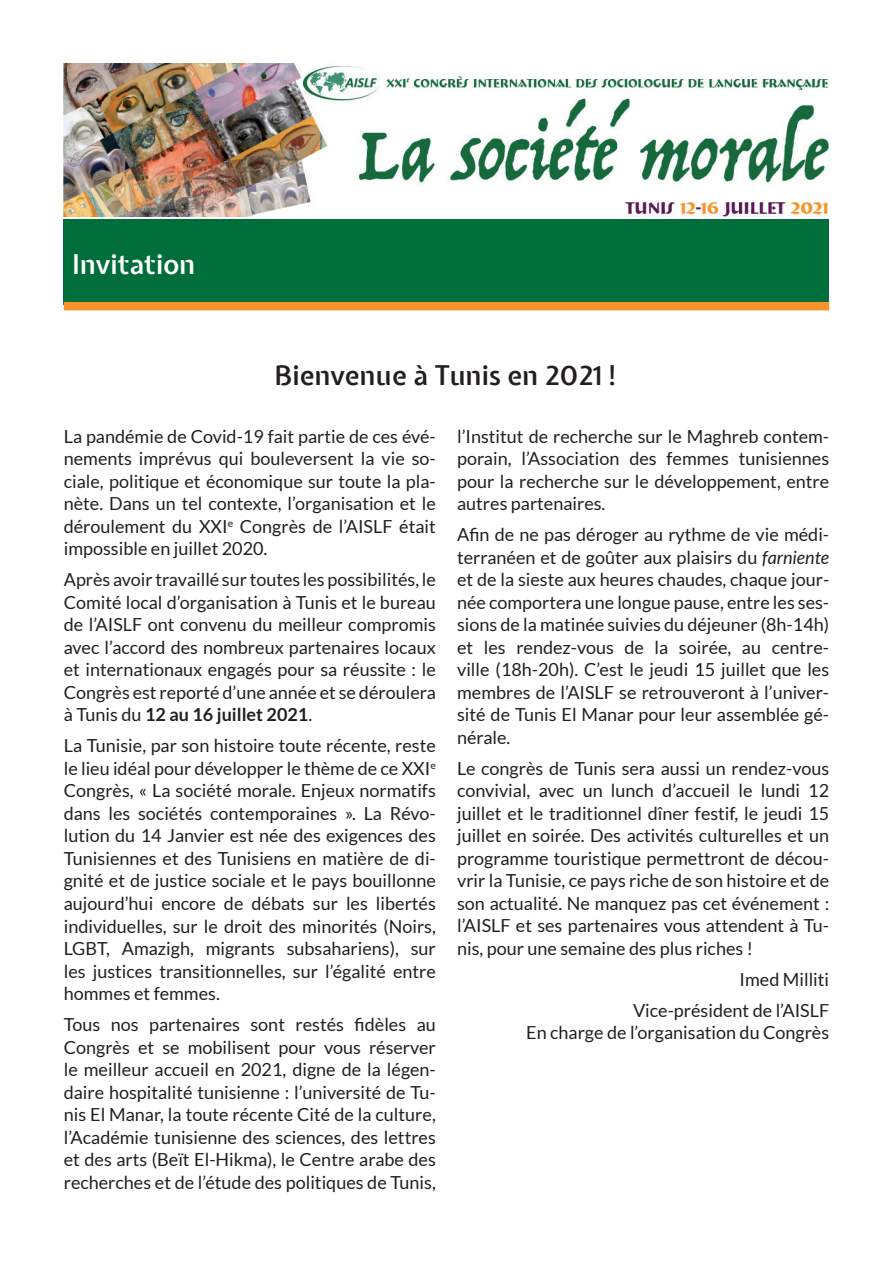
<style>
.page{position:relative;width:893px;height:1263px;background:#fff}
.page>*{position:absolute;margin:0;border:0;box-sizing:border-box;transform-origin:0 0}
.t1{font:600 27px "Expletus Sans";color:#231f20}
.t2{font:600 27px "Expletus Sans";color:#fff}
.t3{font:18px/22.5px "Lato";color:#231f20;text-align:justify}
.s1{font-weight:700}
.s2{font-style:italic}
</style>
<div class="page">
<img style="left:64px;top:64px;width:765px;height:153px">
<div style="left:64px;top:219px;width:765px;height:85px;background:#006e3b"></div>
<div style="left:64px;top:302px;width:765px;height:8px;background:#f7952c"></div>
<h1 class="t2" style="left:72px;top:249px;width:125px">Invitation</h1>
<h1 class="t1" style="left:274px;top:361px;width:346px">Bienvenue à Tunis en 2021 !</h1>
<p class="t3" style="left:64px;top:425px;width:374px">La pandémie de Covid-19 fait partie de ces évé&shy;nements imprévus qui bouleversent la vie so&shy;ciale, politique et économique sur toute la pla&shy;nète. Dans un tel contexte, l’organisation et le déroulement du XXI<sup>e</sup> Congrès de l’AISLF était impossible en juillet 2020.</p>
<p class="t3" style="left:64px;top:568px;width:374px">Après avoir travaillé sur toutes les possibilités, le Comité local d’organisation à Tunis et le bureau de l’AISLF ont convenu du meilleur compromis avec l’accord des nombreux partenaires locaux et internationaux engagés pour sa réussite : le Congrès est reporté d’une année et se déroulera à Tunis du <span class="s1">12 au 16 juillet 2021</span>.</p>
<p class="t3" style="left:64px;top:734px;width:374px">La Tunisie, par son histoire toute récente, reste le lieu idéal pour développer le thème de ce XXI<sup>e </sup>Congrès, « La société morale. Enjeux normatifs dans les sociétés contemporaines ». La Révo&shy;lution du 14 Janvier est née des exigences des Tunisiennes et des Tunisiens en matière de di&shy;gnité et de justice sociale et le pays bouillonne aujourd’hui encore de débats sur les libertés individuelles, sur le droit des minorités (Noirs, LGBT, Amazigh, migrants subsahariens), sur les justices transitionnelles, sur l’égalité entre hommes et femmes.</p>
<p class="t3" style="left:64px;top:1013px;width:374px">Tous nos partenaires sont restés fidèles au Congrès et se mobilisent pour vous réserver le meilleur accueil en 2021, digne de la légen&shy;daire hospitalité tunisienne : l’université de Tu&shy;nis El Manar, la toute récente Cité de la culture, l’Académie tunisienne des sciences, des lettres et des arts (Beït El-Hikma), le Centre arabe des recherches et de l’étude des politiques de Tunis,</p>
<p class="t3" style="left:457px;top:425px;width:374px">l’Institut de recherche sur le Maghreb contem&shy;porain, l’Association des femmes tunisiennes pour la recherche sur le développement, entre autres partenaires.</p>
<p class="t3" style="left:457px;top:523px;width:374px">Afin de ne pas déroger au rythme de vie médi&shy;terranéen et de goûter aux plaisirs du <span class="s2">farniente </span>et de la sieste aux heures chaudes, chaque jour&shy;née comportera une longue pause, entre les ses&shy;sions de la matinée suivies du déjeuner (8h-14h) et les rendez-vous de la soirée, au centre&shy;ville (18h-20h). C’est le jeudi 15 juillet que les membres de l’AISLF se retrouveront à l’univer&shy;sité de Tunis El Manar pour leur assemblée gé&shy;nérale.</p>
<p class="t3" style="left:457px;top:757px;width:374px">Le congrès de Tunis sera aussi un rendez-vous convivial, avec un lunch d’accueil le lundi 12 juillet et le traditionnel dîner festif, le jeudi 15 juillet en soirée. Des activités culturelles et un programme touristique permettront de décou&shy;vrir la Tunisie, ce pays riche de son histoire et de son actualité. Ne manquez pas cet événement : l’AISLF et ses partenaires vous attendent à Tu&shy;nis, pour une semaine des plus riches !</p>
<p class="t3" style="left:633px;top:964px;width:198px;line-height:31px;text-align:right">Imed Milliti<br>Vice-président de l’AISLF</p>
<p class="t3" style="left:526px;top:1021px;width:304px">En charge de l’organisation du Congrès</p>
</div>
